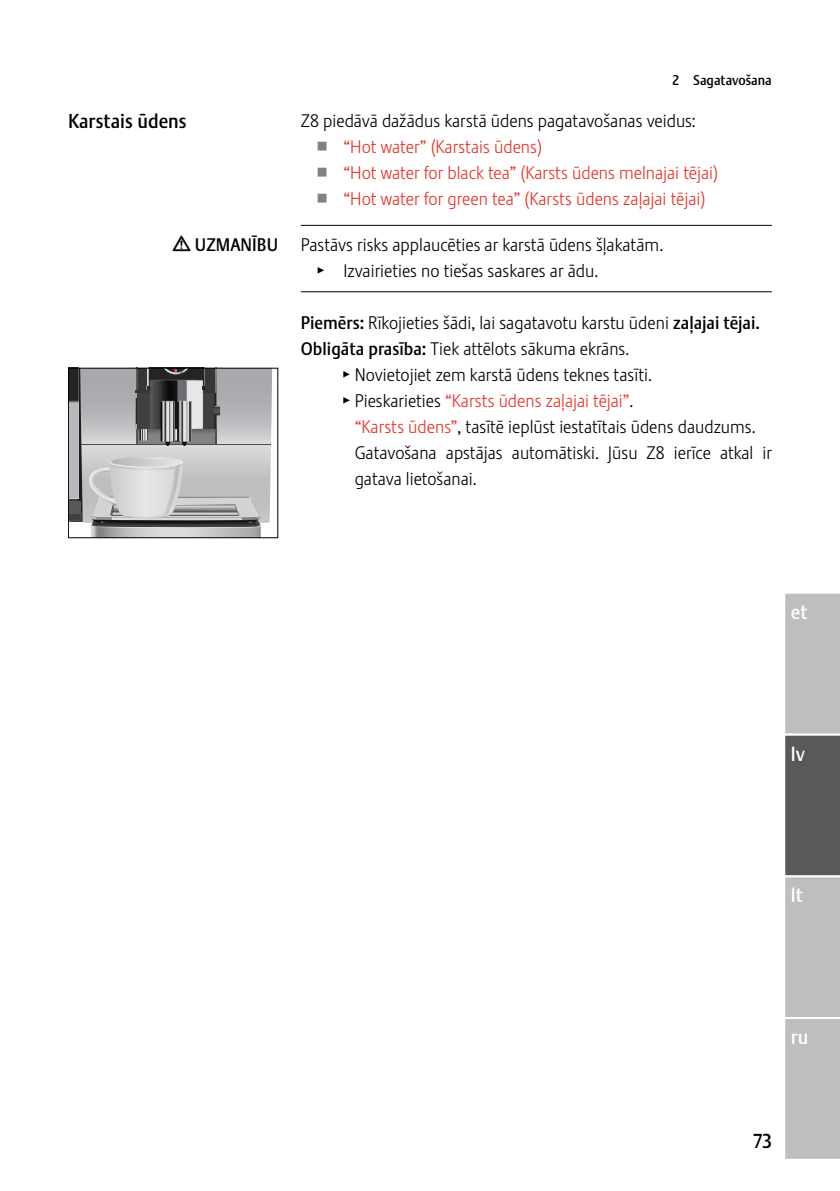
<style>
.page{position:relative;width:840px;height:1191px;background:#fff}
.page>*{position:absolute;margin:0;border:0;box-sizing:border-box;transform-origin:0 0}
.t1{font:20px "Stalemate Pro 2 J Medium";color:#000}
.t2{font:20px "Stalemate LF";color:#fff}
.t3{font:18px/26px "Stalemate Pro 2 J Light";color:#000}
.t4{font:18px/26px "Stalemate Pro 2 J Light";color:#e63328}
.t5{font:18px "Stalemate Pro 2 J Medium";color:#000}
.t6{font:14px "Stalemate Pro 2 J Medium";color:#000}
.s1{font-family:"Jura Pict 2006";font-size:16px}
.s2{color:#000}
.s3{font-family:"Jura Pict 2006";font-size:32px;color:#808285}
.s4{font-family:"Jura Pict 2006"}
.s5{font-family:"Stalemate Pro 2 J Medium"}
.s6{font-family:"Jura Pict 2006";color:#000}
.s7{color:#e63328}
</style>
<div class="page">
<svg style="left:785px;top:593px;width:54px;height:566px;background:#a4a6a8"></svg>
<hr style="left:300px;top:225px;width:471px;height:1px;background:#000">
<hr style="left:300px;top:291px;width:471px;height:1px;background:#000">
<svg style="left:70px;top:370px;width:202px;height:166px;background:#a9aaac"></svg>
<div style="left:68px;top:368px;width:210px;height:170px;border:1px solid #000"></div>
<p class="t1" style="left:68px;top:109px;width:120px">Karstais ūdens</p>
<p class="t5" style="left:173px;top:234px;width:107px"><span class="s1">J</span> UZMANĪBU</p>
<p class="t6" style="left:672px;top:72px;width:101px">2 Sagatavošana</p>
<p class="t4" style="left:317px;top:108px;width:401px;text-indent:-17px"><span class="s2">Z8 piedāvā dažādus karstā ūdens pagatavošanas veidus:<br></span><span class="s3">U</span> “Hot water” (Karstais ūdens)<br><span class="s3">U</span> “Hot water for black tea” (Karsts ūdens melnajai tējai)<br><span class="s3">U</span> “Hot water for green tea” (Karsts ūdens zaļajai tējai)</p>
<p class="t3" style="left:317px;top:232px;width:347px;text-indent:-17px">Pastāvs risks applaucēties ar karstā ūdens šļakatām.<br><span class="s4">T</span> Izvairieties no tiešas saskares ar ādu.</p>
<p class="t3" style="left:300px;top:309px;width:460px"><span class="s5">Piemērs:</span> Rīkojieties šādi, lai sagatavotu karstu ūdeni <span class="s5">zaļajai tējai.</span></p>
<p class="t3" style="left:300px;top:335px;width:330px"><span class="s5">Obligāta prasība:</span> Tiek attēlots sākuma ekrāns.</p>
<p class="t3" style="left:343px;top:361px;width:310px"><span class="s4">T</span> Novietojiet zem karstā ūdens teknes tasīti.</p>
<p class="t4" style="left:343px;top:387px;width:291px"><span class="s6">T</span> <span class="s2">Pieskarieties</span> “Karsts ūdens zaļajai tējai”<span class="s2">.</span></p>
<p class="t3" style="left:354px;top:413px;width:402px"><span class="s7">“Karsts ūdens”</span>, tasītē ieplūst iestatītais ūdens daudzums.</p>
<p class="t3" style="left:354px;top:439px;width:418px">Gatavošana apstājas automātiski. Jūsu Z8 ierīce atkal ir</p>
<p class="t3" style="left:354px;top:465px;width:123px">gatava lietošanai.</p>
<p class="t2" style="left:790px;top:599px;width:18px">et</p>
<p class="t2" style="left:790px;top:741px;width:16px">lv</p>
<p class="t2" style="left:790px;top:883px;width:13px">lt</p>
<p class="t2" style="left:790px;top:1025px;width:19px">ru</p>
<p class="t1" style="left:752px;top:1129px;width:20px">73</p>
</div>
